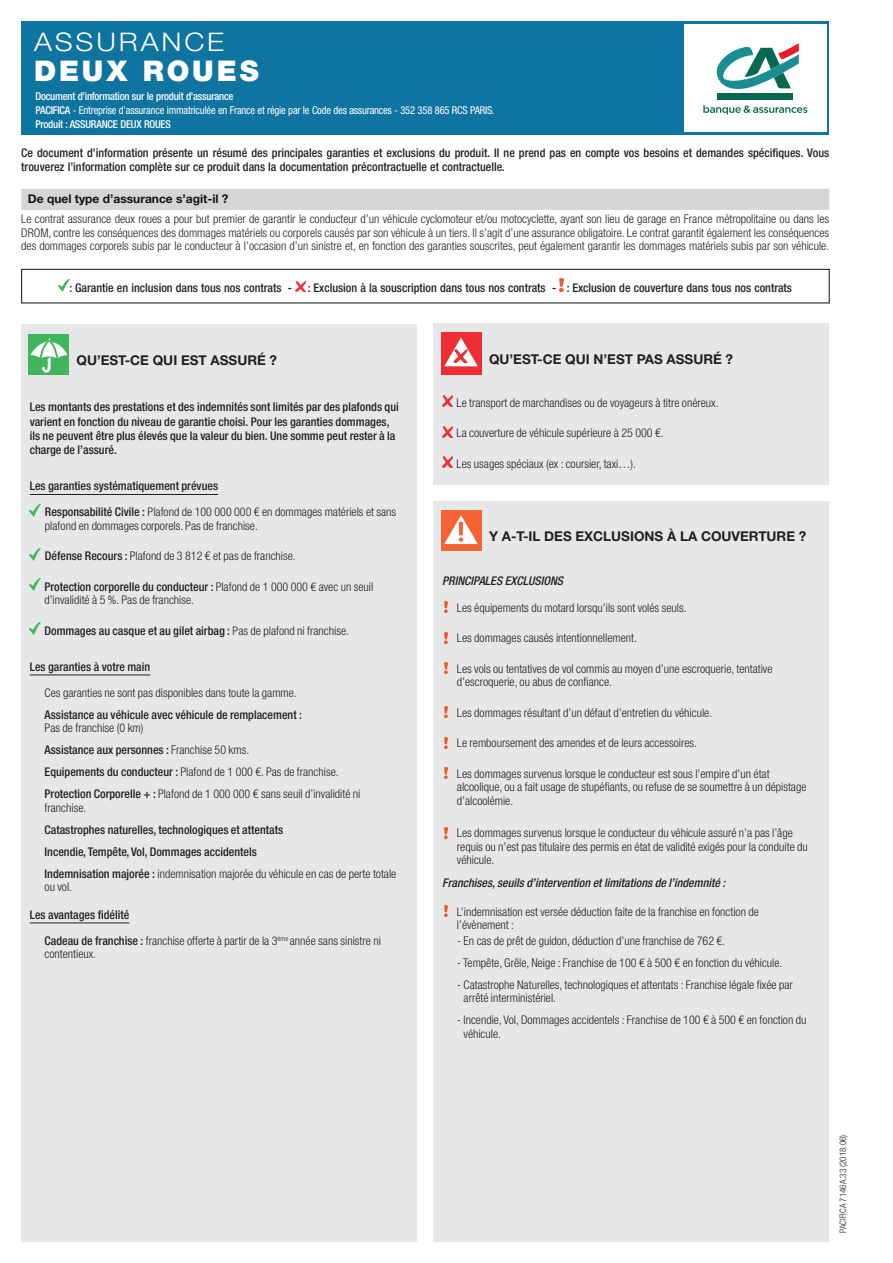
<style>
.page{position:relative;width:893px;height:1263px;background:#fff}
.page>*{position:absolute;margin:0;border:0;box-sizing:border-box;transform-origin:0 0}
.t1{font:900 28.5px "Helvetica Neue LT";letter-spacing:.1em;color:#fff}
.t2{font:300 25.65px "Helvetica Neue LT";letter-spacing:.1em;color:#fff;scale:1.11 1}
.t3{font:700 13.5px "Helvetica Neue LT";color:#231f20}
.t4{font:300 condensed 12px/13.5px "Helvetica Neue LT";color:#231f20}
.t5{font:500 condensed 12px/14.4px "Helvetica Neue LT";color:#231f20}
.t6{font:italic 500 condensed 12px "Helvetica Neue LT";color:#231f20}
.t7{font:700 12px "Helvetica Neue LT";color:#0f1313}
.t8{font:condensed 10.8px/14.1px "Helvetica Neue LT";letter-spacing:-.02em;color:#fff}
.t9{font:300 condensed 9px "Helvetica Neue LT";color:#231f20}
.s1{font-weight:500}
.s2{font-weight:300}
</style>
<div class="page">
<div style="left:21px;top:21px;width:808px;height:113px;background:#0f749f"></div>
<div style="left:684px;top:24px;width:143px;height:107px;background:#fff"></div>
<svg style="left:59px;top:280px;width:11px;height:12px"></svg>
<svg style="left:295px;top:281px;width:11px;height:11px"></svg>
<img style="left:559px;top:278px;width:4px;height:14px">
<div style="left:21px;top:269px;width:809px;height:34px;border:1px solid #0f1313"></div>
<div style="left:21px;top:189px;width:808px;height:21px;background:#d4d6d4"></div>
<div style="left:21px;top:325px;width:396px;height:917px;background:#e6e7e9"></div>
<hr style="left:30px;top:494px;width:188px;height:1px;background:#231f20">
<hr style="left:30px;top:675px;width:120px;height:1px;background:#231f20">
<hr style="left:30px;top:923px;width:99px;height:1px;background:#231f20">
<svg style="left:30px;top:504px;width:10px;height:12px"></svg>
<svg style="left:30px;top:548px;width:10px;height:12px"></svg>
<svg style="left:30px;top:579px;width:10px;height:12px"></svg>
<svg style="left:30px;top:623px;width:10px;height:12px"></svg>
<div style="left:28px;top:334px;width:41px;height:40px;background:#3fb65b"></div>
<svg style="left:30px;top:337px;width:38px;height:35px"></svg>
<div style="left:434px;top:501px;width:395px;height:741px;background:#e6e7e9"></div>
<svg style="left:445px;top:602px;width:2px;height:11px"></svg>
<svg style="left:445px;top:632px;width:2px;height:11px"></svg>
<svg style="left:445px;top:663px;width:2px;height:11px"></svg>
<svg style="left:445px;top:707px;width:2px;height:11px"></svg>
<svg style="left:445px;top:737px;width:2px;height:11px"></svg>
<svg style="left:445px;top:768px;width:2px;height:11px"></svg>
<svg style="left:445px;top:828px;width:2px;height:10px"></svg>
<svg style="left:445px;top:906px;width:2px;height:11px"></svg>
<div style="left:441px;top:510px;width:40px;height:40px;background:#f26433"></div>
<svg style="left:444px;top:515px;width:34px;height:29px"></svg>
<div style="left:434px;top:323px;width:395px;height:161px;background:#e6e7e9"></div>
<svg style="left:442px;top:396px;width:11px;height:11px"></svg>
<svg style="left:442px;top:426px;width:11px;height:11px"></svg>
<svg style="left:442px;top:457px;width:11px;height:11px"></svg>
<div style="left:441px;top:332px;width:40px;height:42px;background:#ee2e33"></div>
<svg style="left:444px;top:337px;width:34px;height:29px"></svg>
<div style="left:718px;top:93px;width:75px;height:7px;background:#09694f"></div>
<svg style="left:716px;top:43px;width:83px;height:51px"></svg>
<svg style="left:703px;top:105px;width:104px;height:9px"></svg>
<h2 class="t2" style="left:34px;top:26px;width:173px">ASSURANCE</h2>
<h1 class="t1" style="left:34px;top:53px;width:226px">DEUX ROUES</h1>
<p class="t8" style="left:35px;top:89px;width:461px"><span class="s1">Document d’information sur le produit d’assurance<br>PACIFICA</span> - Entreprise d’assurance immatriculée en France et régie par le Code des assurances - 352 358 865 RCS PARIS.<br><span class="s1">Produit : ASSURANCE DEUX ROUES</span></p>
<p class="t5" style="left:21px;top:146px;width:809px;line-height:13.5px">Ce document d’information présente un résumé des principales garanties et exclusions du produit. Il ne prend pas en compte vos besoins et demandes spécifiques. Vous trouverez l’information complète sur ce produit dans la documentation précontractuelle et contractuelle.</p>
<p class="t7" style="left:28px;top:192px;width:202px">De quel type d’assurance s’agit-il ?</p>
<p class="t4" style="left:21px;top:212px;width:809px;text-align:justify">Le contrat assurance deux roues a pour but premier de garantir le conducteur d’un véhicule cyclomoteur et/ou motocyclette, ayant son lieu de garage en France métropolitaine ou dans les DROM, contre les conséquences des dommages matériels ou corporels causés par son véhicule à un tiers. Il s’agit d’une assurance obligatoire. Le contrat garantit également les conséquences des dommages corporels subis par le conducteur à l’occasion d’un sinistre et, en fonction des garanties souscrites, peut également garantir les dommages matériels subis par son véhicule.</p>
<p class="t5" style="left:70px;top:280px;width:224px">: Garantie en inclusion dans tous nos contrats -</p>
<p class="t5" style="left:308px;top:280px;width:486px">: Exclusion à la souscription dans tous nos contrats - : Exclusion de couverture dans tous nos contrats</p>
<p class="t3" style="left:77px;top:352px;width:202px">QU’EST-CE QUI EST ASSURÉ ?</p>
<p class="t5" style="left:30px;top:400px;width:370px">Les montants des prestations et des indemnités sont limités par des plafonds qui varient en fonction du niveau de garantie choisi. Pour les garanties dommages, ils ne peuvent être plus élevés que la valeur du bien. Une somme peut rester à la charge de l’assuré.</p>
<p class="t5" style="left:45px;top:472px;width:353px;line-height:26.2px;text-indent:-15px">Les garanties systématiquement prévues<br>Responsabilité Civile : <span class="s2">Plafond de 100 000 000 € en dommages matériels et sans</span></p>
<p class="t4" style="left:45px;top:519px;width:214px">plafond en dommages corporels. Pas de franchise.</p>
<p class="t4" style="left:45px;top:549px;width:252px"><span class="s1">Défense Recours :</span> Plafond de 3 812 € et pas de franchise.</p>
<p class="t4" style="left:44px;top:580px;width:330px"><span class="s1">Protection corporelle du conducteur :</span> Plafond de 1 000 000 € avec un seuil d’invalidité à 5 %. Pas de franchise.</p>
<p class="t5" style="left:44px;top:623px;width:306px">Dommages au casque et au gilet airbag : <span class="s2">Pas de plafond ni franchise.</span></p>
<p class="t5" style="left:30px;top:659px;width:122px">Les garanties à votre main</p>
<p class="t4" style="left:45px;top:686px;width:254px">Ces garanties ne sont pas disponibles dans toute la gamme.</p>
<p class="t5" style="left:45px;top:707px;width:259px">Assistance au véhicule avec véhicule de remplacement :</p>
<p class="t4" style="left:45px;top:717px;width:317px;line-height:22px">Pas de franchise (0 km)<br><span class="s1">Assistance aux personnes :</span> Franchise 50 kms.<br><span class="s1">Equipements du conducteur :</span> Plafond de 1 000 €. Pas de franchise.<br><span class="s1">Protection Corporelle + :</span> Plafond de 1 000 000 € sans seuil d’invalidité ni</p>
<p class="t4" style="left:45px;top:801px;width:43px">franchise.</p>
<p class="t5" style="left:45px;top:818px;width:353px;line-height:22px">Catastrophes naturelles, technologiques et attentats<br>Incendie, Tempête, Vol, Dommages accidentels<br>Indemnisation majorée : <span class="s2">indemnisation majorée du véhicule en cas de perte totale</span></p>
<p class="t4" style="left:45px;top:880px;width:29px">ou vol.</p>
<p class="t4" style="left:45px;top:901px;width:338px;line-height:26.2px;text-indent:-15px"><span class="s1">Les avantages fidélité<br>Cadeau de franchise :</span> franchise offerte à partir de la 3<sup>ème</sup> année sans sinistre ni</p>
<p class="t4" style="left:45px;top:947px;width:53px">contentieux.</p>
<p class="t3" style="left:489px;top:350px;width:246px">QU’EST-CE QUI N’EST PAS ASSURÉ ?</p>
<p class="t4" style="left:457px;top:396px;width:264px">Le transport de marchandises ou de voyageurs à titre onéreux.</p>
<p class="t4" style="left:457px;top:426px;width:209px">La couverture de véhicule supérieure à 25 000 €.</p>
<p class="t4" style="left:457px;top:457px;width:181px">Les usages spéciaux (ex : coursier, taxi…).</p>
<p class="t3" style="left:489px;top:528px;width:319px">Y A-T-IL DES EXCLUSIONS À LA COUVERTURE ?</p>
<p class="t6" style="left:442px;top:574px;width:122px">PRINCIPALES EXCLUSIONS</p>
<p class="t4" style="left:457px;top:601px;width:231px">Les équipements du motard lorsqu’ils sont volés seuls.</p>
<p class="t4" style="left:457px;top:631px;width:181px">Les dommages causés intentionnellement.</p>
<p class="t4" style="left:457px;top:662px;width:317px">Les vols ou tentatives de vol commis au moyen d’une escroquerie, tentative d’escroquerie, ou abus de confiance.</p>
<p class="t4" style="left:457px;top:706px;width:257px">Les dommages résultant d’un défaut d’entretien du véhicule.</p>
<p class="t4" style="left:457px;top:736px;width:242px">Le remboursement des amendes et de leurs accessoires.</p>
<p class="t4" style="left:457px;top:767px;width:351px">Les dommages survenus lorsque le conducteur est sous l’empire d’un état alcoolique, ou a fait usage de stupéfiants, ou refuse de se soumettre à un dépistage d’alcoolémie.</p>
<p class="t4" style="left:457px;top:826px;width:352px">Les dommages survenus lorsque le conducteur du véhicule assuré n’a pas l’âge requis ou n’est pas titulaire des permis en état de validité exigés pour la conduite du véhicule.</p>
<p class="t6" style="left:442px;top:876px;width:285px">Franchises, seuils d’intervention et limitations de l’indemnité :</p>
<p class="t4" style="left:457px;top:905px;width:303px">L’indemnisation est versée déduction faite de la franchise en fonction de l’évènement :</p>
<p class="t4" style="left:457px;top:934px;width:270px">- En cas de prêt de guidon, déduction d’une franchise de 762 €.</p>
<p class="t4" style="left:457px;top:956px;width:327px">- Tempête, Grêle, Neige : Franchise de 100 € à 500 € en fonction du véhicule.</p>
<p class="t4" style="left:464px;top:978px;width:331px;text-indent:-6px">- Catastrophe Naturelles, technologiques et attentats : Franchise légale fixée par arrêté interministériel.</p>
<p class="t4" style="left:464px;top:1013px;width:344px;text-indent:-6px">- Incendie, Vol, Dommages accidentels : Franchise de 100 € à 500 € en fonction du véhicule.</p>
<p class="t9" style="left:838px;top:1233px;width:100px;rotate:-90deg">PACIFICA 7146A.33 (2018.06)</p>
</div>
